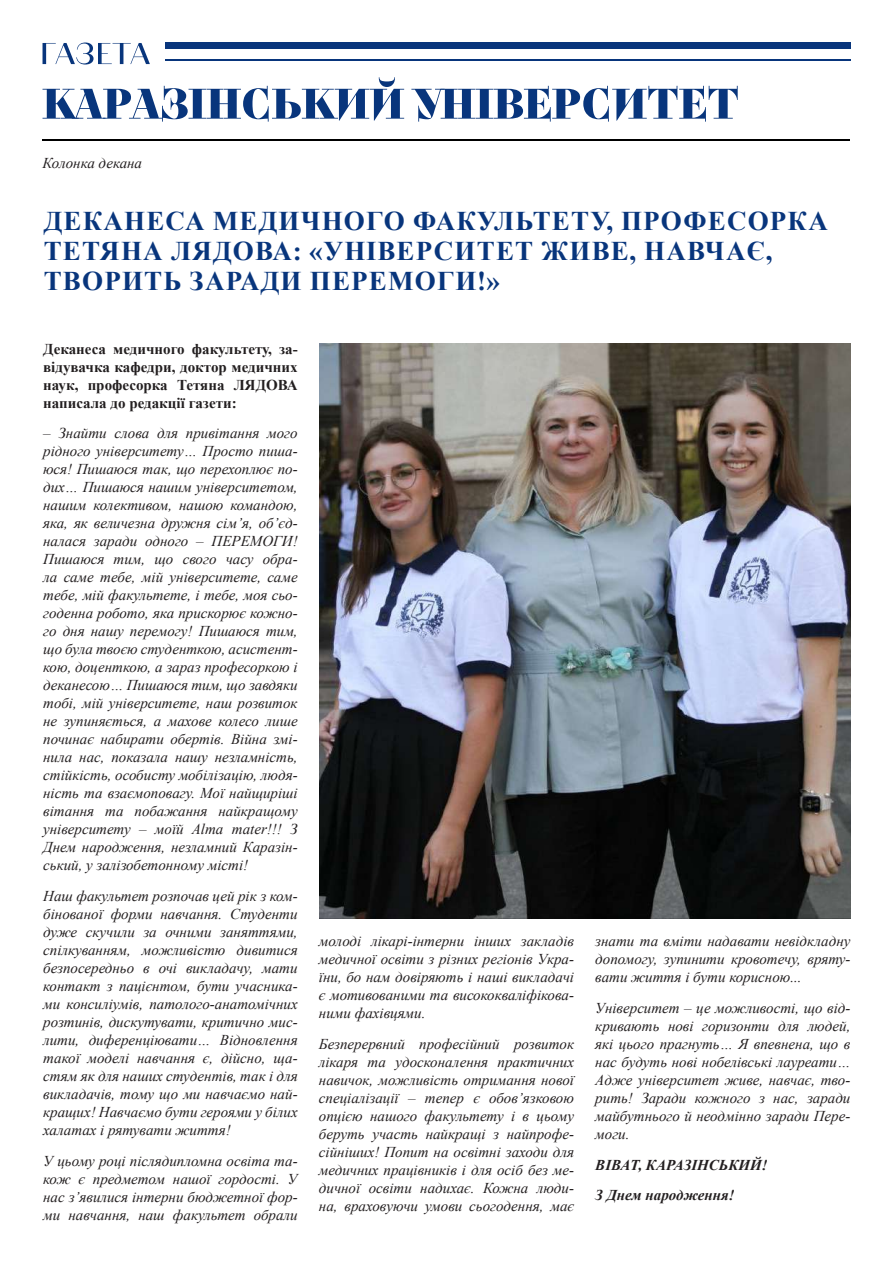
<style>
.page{position:relative;width:893px;height:1263px;background:#fff}
.page>*{position:absolute;margin:0;border:0;box-sizing:border-box;transform-origin:0 0}
.t1{font:700 27px/30px "Times New Roman";letter-spacing:.045em;color:#08357c}
.t2{font:italic 15px/18px "Times New Roman";color:#231f20;text-align:justify}
.t3{font:700 15px/18px "Times New Roman";color:#231f20;text-align:justify}
.t4{font:italic 700 15px/30.8px "Times New Roman";color:#231f20}
</style>
<div class="page">
<svg style="left:43px;top:77px;width:361px;height:45px"></svg>
<svg style="left:411px;top:86px;width:327px;height:36px"></svg>
<hr style="left:43px;top:139px;width:807px;height:1px;background:#000">
<hr style="left:165px;top:60px;width:685px;height:1px;background:#08357c">
<div style="left:165px;top:43px;width:685px;height:6px;background:#08357c"></div>
<svg style="left:43px;top:43px;width:107px;height:22px"></svg>
<img style="left:319px;top:343px;width:531px;height:575px">
<p class="t2" style="left:43px;top:153px;width:101px">Колонка декана</p>
<h1 class="t1" style="left:44px;top:205px;width:786px">ДЕКАНЕСА МЕДИЧНОГО ФАКУЛЬТЕТУ, ПРОФЕСОРКА<br>ТЕТЯНА ЛЯДОВА: «УНІВЕРСИТЕТ ЖИВЕ, НАВЧАЄ,<br>ТВОРИТЬ ЗАРАДИ ПЕРЕМОГИ!»</h1>
<p class="t3" style="left:43px;top:339px;width:256px">Деканеса медичного факультету, за&shy;відувачка кафедри, доктор медичних наук, професорка Тетяна ЛЯДОВА написала до редакції газети:</p>
<p class="t2" style="left:43px;top:424px;width:256px">– Знайти слова для привітання мого рідного університету… Просто пиша&shy;юся! Пишаюся так, що перехоплює по&shy;дих… Пишаюся нашим університетом, нашим колективом, нашою командою, яка, як величезна дружня сім’я, об’єд&shy;налася заради одного – ПЕРЕМОГИ!<br>Пишаюся тим, що свого часу обра&shy;ла саме тебе, мій університете, саме тебе, мій факультете, і тебе, моя сьо&shy;годенна робото, яка прискорює кожно&shy;го дня нашу перемогу! Пишаюся тим, що була твоєю студенткою, асистент&shy;кою, доценткою, а зараз професоркою і деканесою… Пишаюся тим, що завдяки тобі, мій університете, наш розвиток не зупиняється, а махове колесо лише починає набирати обертів. Війна змі&shy;нила нас, показала нашу незламність, стійкість, особисту мобілізацію, людя&shy;ність та взаємоповагу. Мої найщиріші вітання та побажання найкращому університету – моїй Alma mater!!! З Днем народження, незламний Каразін&shy;ський, у залізобетонному місті!</p>
<p class="t2" style="left:43px;top:887px;width:256px">Наш факультет розпочав цей рік з ком&shy;бінованої форми навчання. Студенти дуже скучили за очними заняттями, спілкуванням, можливістю дивитися безпосередньо в очі викладачу, мати контакт з пацієнтом, бути учасника&shy;ми консиліумів, патолого-анатомічних розтинів, дискутувати, критично мис&shy;лити, диференціювати… Відновлення такої моделі навчання є, дійсно, ща&shy;стям як для наших студентів, так і для викладачів, тому що ми навчаємо най&shy;кращих! Навчаємо бути героями у білих халатах і рятувати життя!</p>
<p class="t2" style="left:43px;top:1151px;width:256px">У цьому році післядипломна освіта та&shy;кож є предметом нашої гордості. У нас з’явилися інтерни бюджетної фор&shy;ми навчання, наш факультет обрали</p>
<p class="t2" style="left:319px;top:931px;width:257px">молоді лікарі-інтерни інших закладів медичної освіти з різних регіонів Укра&shy;їни, бо нам довіряють і наші викладачі є мотивованими та висококваліфікова&shy;ними фахівцями.</p>
<p class="t2" style="left:319px;top:1034px;width:257px">Безперервний професійний розвиток лікаря та удосконалення практичних навичок, можливість отримання нової спеціалізації – тепер є обов’язковою опцією нашого факультету і в цьому беруть участь найкращі з найпрофе&shy;сійніших! Попит на освітні заходи для медичних працівників і для осіб без ме&shy;дичної освіти надихає. Кожна люди&shy;на, враховуючи умови сьогодення, має</p>
<p class="t2" style="left:595px;top:931px;width:257px">знати та вміти надавати невідкладну допомогу, зупинити кровотечу, вряту&shy;вати життя і бути корисною...</p>
<p class="t2" style="left:595px;top:998px;width:257px">Університет – це можливості, що від&shy;кривають нові горизонти для людей, які цього прагнуть… Я впевнена, що в нас будуть нові нобелівські лауреати… Адже університет живе, навчає, тво&shy;рить! Заради кожного з нас, заради майбутнього й неодмінно заради Пере&shy;моги.</p>
<p class="t4" style="left:595px;top:1149px;width:174px">ВІВАТ, КАРАЗІНСЬКИЙ!<br>З Днем народження!</p>
</div>
